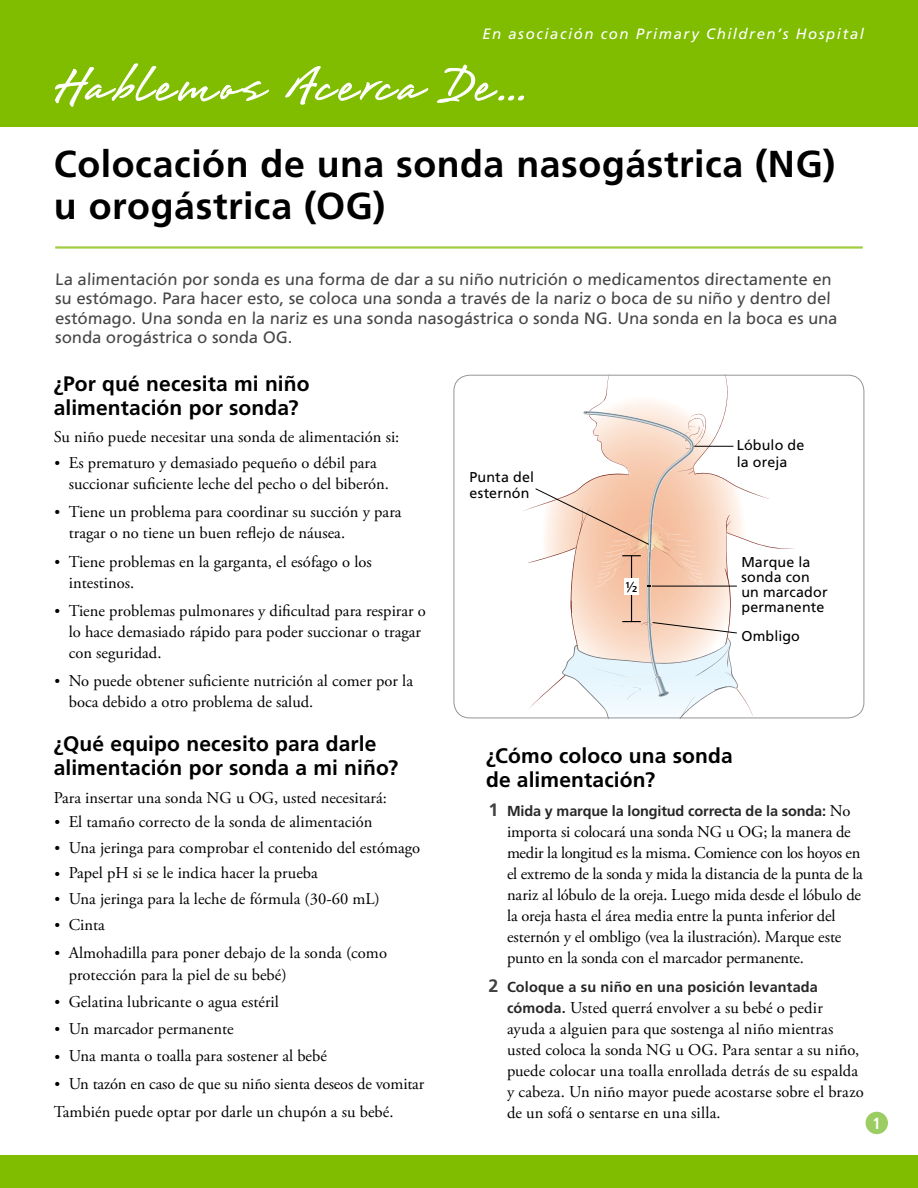
<style>
.page{position:relative;width:918px;height:1188px;background:#fff}
.page>*{position:absolute;margin:0;border:0;box-sizing:border-box;transform-origin:0 0}
.Title__h1{font:700 37.5px/42px "Frutiger LT Std";letter-spacing:.015em;color:#000}
.Level_1__h2{font:700 21px/24px "Frutiger LT Std";letter-spacing:.005em;color:#000}
.Main__p{font:16.5px/21px "Adobe Garamond Pro";color:#000}
.Opening_paragraph{font:16.5px/19.5px "Frutiger LT Std";color:#464547}
.t1{font:700 condensed 16.2px "Frutiger LT Std";color:#fff}
.t2{font:italic 15px "Frutiger LT Std";letter-spacing:.1em;color:#fff}
.t3{font:700 14.4px "Frutiger LT Std";letter-spacing:-.01em;color:#292829}
.t4{font:700 14.4px "Frutiger LT Std";letter-spacing:.01em;color:#292829}
.Illustration_labels{font:14.25px/15px "Frutiger LT Std";letter-spacing:.01em;color:#000}
.s1{font-size:15px}
.s2{font-size:18px;color:#414042}
.s3{font-family:"Adobe Garamond Pro";font-weight:400;font-size:16.5px;color:#000}
.s4{font-family:"Frutiger LT Std";font-weight:700;font-size:14.4px;color:#292829}
</style>
<div class="page">
<div style="left:0;top:1156px;width:918px;height:32px;background:#80bc00"></div>
<div style="left:866px;top:1112px;width:22px;height:22px;background:#9bcd63;border-radius:50%"></div>
<div style="left:0;top:0;width:918px;height:127px;background:#80bc00"></div>
<svg style="left:55px;top:64px;width:469px;height:43px"></svg>
<hr style="left:55px;top:246px;width:808px;height:3px;background:#a0cc40">
<svg style="left:523px;top:377px;width:272px;height:339px"></svg>
<hr style="left:631px;top:556px;width:1px;height:65px;background:#000">
<div style="left:624px;top:578px;width:15px;height:16px;background:#fff"></div>
<div style="left:454px;top:375px;width:410px;height:343px;border:1px solid #939598;border-radius:16px"></div>
<hr style="left:694px;top:446px;width:39px;height:1px;background:#000">
<hr style="left:652px;top:586px;width:85px;height:1px;background:#000">
<p class="t2" style="left:482px;top:25px;width:383px">En asociación con Primary Children’s Hospital</p>
<p class="Title__h1" style="left:54px;top:144px;width:783px">Colocación de una sonda nasogástrica (NG) u orogástrica (OG)</p>
<p class="Opening_paragraph" style="left:55px;top:269px;width:784px">La alimentación por sonda es una forma de dar a su niño nutrición o medicamentos directamente en su estómago. Para hacer esto, se coloca una sonda a través de la nariz o boca de su niño y dentro del estómago. Una sonda en la nariz es una sonda nasogástrica o sonda NG. Una sonda en la boca es una sonda orogástrica o sonda OG.</p>
<p class="Level_1__h2" style="left:54px;top:371px;width:257px">¿Por qué necesita mi niño alimentación por sonda?</p>
<p class="Main__p" style="left:54px;top:427px;width:347px">Su niño puede necesitar una sonda de alimentación si:</p>
<p class="Main__p" style="left:69px;top:453px;width:322px;text-indent:-14px"><span class="s1">•</span> Es prematuro y demasiado pequeño o débil para succionar suficiente leche del pecho o del biberón.</p>
<p class="Main__p" style="left:69px;top:502px;width:334px;text-indent:-14px"><span class="s1">•</span> Tiene un problema para coordinar su succión y para tragar o no tiene un buen reflejo de náusea.</p>
<p class="Main__p" style="left:69px;top:551px;width:305px;text-indent:-14px"><span class="s1">•</span> Tiene problemas en la garganta, el esófago o los intestinos.</p>
<p class="Main__p" style="left:69px;top:601px;width:359px;text-indent:-14px"><span class="s1">•</span> Tiene problemas pulmonares y dificultad para respirar o lo hace demasiado rápido para poder succionar o tragar con seguridad.</p>
<p class="Main__p" style="left:69px;top:671px;width:346px;text-indent:-14px"><span class="s1">•</span> No puede obtener suficiente nutrición al comer por la boca debido a otro problema de salud.</p>
<p class="Level_1__h2" style="left:54px;top:732px;width:346px">¿Qué equipo necesito para darle alimentación por sonda a mi niño?</p>
<p class="Main__p" style="left:54px;top:788px;width:335px">Para insertar una sonda NG u OG, usted necesitará:</p>
<p class="Main__p" style="left:54px;top:812px;width:319px"><span class="s1">•</span> El tamaño correcto de la sonda de alimentación</p>
<p class="Main__p" style="left:54px;top:838px;width:367px"><span class="s1">•</span> Una jeringa para comprobar el contenido del estómago</p>
<p class="Main__p" style="left:54px;top:863px;width:265px"><span class="s1">•</span> Papel pH si se le indica hacer la prueba</p>
<p class="Main__p" style="left:54px;top:889px;width:327px"><span class="s1">•</span> Una jeringa para la leche de fórmula (30-60 mL)</p>
<p class="Main__p" style="left:54px;top:915px;width:52px"><span class="s1">•</span> Cinta</p>
<p class="Main__p" style="left:69px;top:942px;width:320px;line-height:21.8px;text-indent:-14px"><span class="s1">•</span> Almohadilla para poner debajo de la sonda (como protección para la piel de su bebé)</p>
<p class="Main__p" style="left:54px;top:992px;width:226px"><span class="s1">•</span> Gelatina lubricante o agua estéril</p>
<p class="Main__p" style="left:54px;top:1019px;width:181px"><span class="s1">•</span> Un marcador permanente</p>
<p class="Main__p" style="left:54px;top:1046px;width:274px"><span class="s1">•</span> Una manta o toalla para sostener al bebé</p>
<p class="Main__p" style="left:54px;top:1073px;width:371px"><span class="s1">•</span> Un tazón en caso de que su niño sienta deseos de vomitar</p>
<p class="Main__p" style="left:54px;top:1102px;width:341px">También puede optar por darle un chupón a su bebé.</p>
<p class="Illustration_labels" style="left:470px;top:469px;width:66px;line-height:15.8px">Punta del esternón</p>
<p class="Illustration_labels" style="left:626px;top:579px;width:13px">1/2</p>
<p class="Illustration_labels" style="left:737px;top:437px;width:69px;line-height:17.1px">Lóbulo de la oreja</p>
<p class="Illustration_labels" style="left:741px;top:554px;width:88px">Marque la sonda con un marcador permanente</p>
<p class="Illustration_labels" style="left:741px;top:628px;width:60px">Ombligo</p>
<p class="Level_1__h2" style="left:486px;top:744px;width:248px">¿Cómo coloco una sonda de alimentación?</p>
<p class="t3" style="left:489px;top:803px;width:363px"><span class="s2">1</span> Mida y marque la longitud correcta de la sonda: <span class="s3">No</span></p>
<p class="Main__p" style="left:507px;top:822px;width:357px">importa si colocará una sonda NG u OG; la manera de medir la longitud es la misma. Comience con los hoyos en el extremo de la sonda y mida la distancia de la punta de la nariz al lóbulo de la oreja. Luego mida desde el lóbulo de la oreja hasta el área media entre la punta inferior del esternón y el ombligo (vea la ilustración). Marque este punto en la sonda con el marcador permanente.</p>
<p class="t4" style="left:489px;top:978px;width:331px"><span class="s2">2</span> Coloque a su niño en una posición levantada</p>
<p class="Main__p" style="left:507px;top:997px;width:358px"><span class="s4">cómoda.</span> Usted querrá envolver a su bebé o pedir ayuda a alguien para que sostenga al niño mientras usted coloca la sonda NG u OG. Para sentar a su niño, puede colocar una toalla enrollada detrás de su espalda y cabeza. Un niño mayor puede acostarse sobre el brazo de un sofá o sentarse en una silla.</p>
<p class="t1" style="left:873px;top:1113px;width:10px">1</p>
</div>
